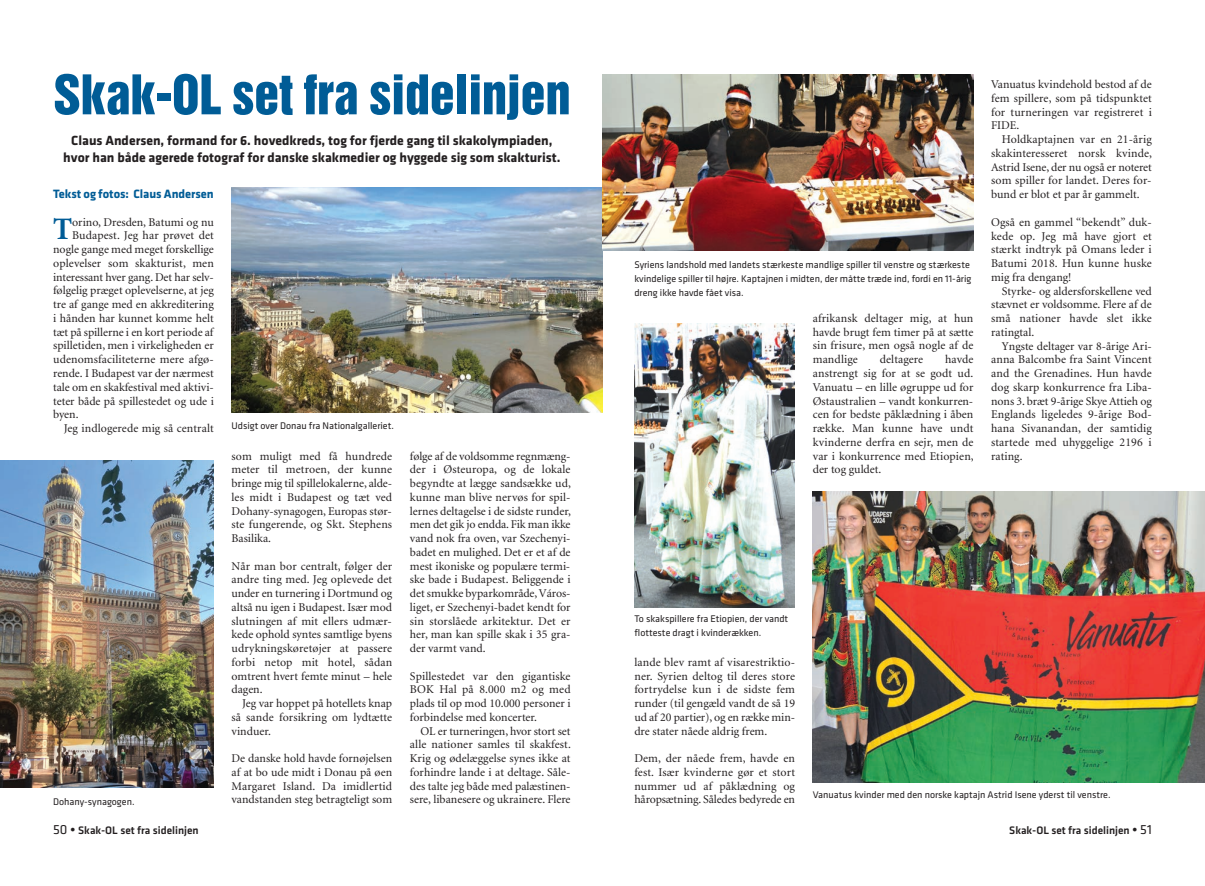
<style>
.page{position:relative;width:1205px;height:886px;background:#fff}
.page>*{position:absolute;margin:0;border:0;box-sizing:border-box;transform-origin:0 0}
.t1{font:50px "Helvetica Inserat";letter-spacing:-.005em;color:#005c96}
.t2{font:700 31.25px "Minion";color:#005c96}
.t3{font:700 13.75px/17.5px "Klavika";color:#231f20;text-align:center}
.t4{font:700 12.5px "Klavika";letter-spacing:-.005em;color:#005c96}
.t5{font:11.88px/13.8px "Minion";color:#231f20;text-align:justify}
.t6{font:500 11.25px "Klavika";color:#231f20}
.t7{font:10px/13.8px "Klavika";color:#231f20}
.s1{font-weight:400;font-size:13.75px}
.s2{font-weight:700;font-size:13.75px}
</style>
<div class="page">
<img style="left:0;top:461px;width:214px;height:326px">
<img style="left:231px;top:187px;width:371px;height:226px">
<img style="left:602px;top:74px;width:371px;height:176px">
<img style="left:634px;top:323px;width:161px;height:285px">
<img style="left:813px;top:492px;width:392px;height:291px">
<h1 class="t1" style="left:53px;top:74px;width:519px">Skak-OL set fra sidelinjen</h1>
<p class="t3" style="left:63px;top:133px;width:499px">Claus Andersen, formand for 6. hovedkreds, tog for fjerde gang til skakolympiaden, hvor han både agerede fotograf for danske skakmedier og hyggede sig som skakturist.</p>
<p class="t4" style="left:53px;top:190px;width:162px">Tekst og fotos: Claus Andersen</p>
<h2 class="t2" style="left:53px;top:217px;width:21px">T</h2>
<p class="t5" style="left:72px;top:216px;width:143px">orino, Dresden, Batumi og nu</p>
<p class="t5" style="left:72px;top:230px;width:143px">Budapest. Jeg har prøvet det</p>
<p class="t5" style="left:53px;top:243px;width:162px">nogle gange med meget forskellige</p>
<p class="t5" style="left:53px;top:257px;width:162px">oplevelser som skakturist, men</p>
<p class="t5" style="left:53px;top:271px;width:162px">interessant hver gang. Det har selv-</p>
<p class="t5" style="left:53px;top:285px;width:162px">følgelig præget oplevelserne, at jeg</p>
<p class="t5" style="left:53px;top:298px;width:162px">tre af gange med en akkreditering</p>
<p class="t5" style="left:53px;top:312px;width:162px">i hånden har kunnet komme helt</p>
<p class="t5" style="left:53px;top:326px;width:162px">tæt på spillerne i en kort periode af</p>
<p class="t5" style="left:53px;top:340px;width:162px">spilletiden, men i virkeligheden er</p>
<p class="t5" style="left:53px;top:353px;width:162px">udenomsfaciliteterne mere afgø-</p>
<p class="t5" style="left:53px;top:367px;width:162px">rende. I Budapest var der nærmest</p>
<p class="t5" style="left:53px;top:381px;width:162px">tale om en skakfestival med aktivi-</p>
<p class="t5" style="left:53px;top:395px;width:162px">teter både på spillestedet og ude i</p>
<p class="t5" style="left:53px;top:408px;width:27px">byen.</p>
<p class="t5" style="left:64px;top:422px;width:151px">Jeg indlogerede mig så centralt</p>
<p class="t7" style="left:53px;top:796px;width:83px">Dohany-synagogen.</p>
<p class="t7" style="left:231px;top:420px;width:164px">Udsigt over Donau fra Nationalgalleriet.</p>
<p class="t5" style="left:231px;top:450px;width:162px">som muligt med få hundrede meter til metroen, der kunne bringe mig til spillelokalerne, alde&shy;les midt i Budapest og tæt ved Dohany-synagogen, Europas stør&shy;ste fungerende, og Skt. Stephens Basilika.</p>
<p class="t5" style="left:231px;top:560px;width:162px">Når man bor centralt, følger der andre ting med. Jeg oplevede det under en turnering i Dortmund og altså nu igen i Budapest. Især mod slutningen af mit ellers udmær&shy;kede ophold syntes samtlige byens udrykningskøretøjer at passere forbi netop mit hotel, sådan omtrent hvert femte minut – hele dagen.</p>
<p class="t5" style="left:231px;top:697px;width:162px;text-indent:11px">Jeg var hoppet på hotellets knap så sande forsikring om lydtætte vinduer.</p>
<p class="t5" style="left:231px;top:752px;width:162px">De danske hold havde fornøjelsen af at bo ude midt i Donau på øen Margaret Island. Da imidlertid vandstanden steg betragteligt som</p>
<p class="t5" style="left:410px;top:450px;width:162px">følge af de voldsomme regnmæng&shy;der i Østeuropa, og de lokale begyndte at lægge sandsække ud, kunne man blive nervøs for spil&shy;lernes deltagelse i de sidste runder, men det gik jo endda. Fik man ikke vand nok fra oven, var Szechenyi&shy;badet en mulighed. Det er et af de mest ikoniske og populære termi&shy;ske bade i Budapest. Beliggende i det smukke byparkområde, Város&shy;liget, er Szechenyi-badet kendt for sin storslåede arkitektur. Det er her, man kan spille skak i 35 gra&shy;der varmt vand.</p>
<p class="t5" style="left:410px;top:670px;width:162px">Spillestedet var den gigantiske BOK Hal på 8.000 m2 og med plads til op mod 10.000 personer i forbindelse med koncerter.</p>
<p class="t5" style="left:410px;top:725px;width:162px;text-indent:11px">OL er turneringen, hvor stort set alle nationer samles til skakfest.<br>Krig og ødelæggelse synes ikke at forhindre lande i at deltage. Såle&shy;des talte jeg både med palæstinen&shy;sere, libanesere og ukrainere. Flere</p>
<p class="t7" style="left:634px;top:259px;width:338px">Syriens landshold med landets stærkeste mandlige spiller til venstre og stærkeste kvindelige spiller til højre. Kaptajnen i midten, der måtte træde ind, fordi en 11-årig dreng ikke havde fået visa.</p>
<p class="t5" style="left:813px;top:312px;width:162px">afrikansk deltager mig, at hun havde brugt fem timer på at sætte sin frisure, men også nogle af de mandlige</p>
<p class="t5" style="left:813px;top:353px;width:162px;text-indent:132px">havde anstrengt sig for at se godt ud.<br>Vanuatu – en lille øgruppe ud for Østaustralien – vandt konkurren&shy;cen for bedste påklædning i åben række. Man kunne have undt kvinderne derfra en sejr, men de var i konkurrence med Etiopien, der tog guldet.</p>
<p class="t5" style="left:880px;top:353px;width:45px">deltagere</p>
<p class="t5" style="left:991px;top:78px;width:162px">Vanuatus kvindehold bestod af de fem spillere, som på tidspunktet for turneringen var registreret i FIDE.</p>
<p class="t5" style="left:991px;top:133px;width:162px;text-indent:11px">Holdkaptajnen var en 21-årig skakinteresseret norsk kvinde, Astrid Isene, der nu også er noteret som spiller for landet. Deres for&shy;bund er blot et par år gammelt.</p>
<p class="t5" style="left:991px;top:216px;width:162px">Også en gammel “bekendt” duk&shy;kede op. Jeg må have gjort et stærkt indtryk på Omans leder i Batumi 2018. Hun kunne huske mig fra dengang!</p>
<p class="t5" style="left:991px;top:285px;width:162px;text-indent:11px">Styrke- og aldersforskellene ved stævnet er voldsomme. Flere af de små nationer havde slet ikke ratingtal.</p>
<p class="t5" style="left:991px;top:340px;width:162px;text-indent:11px">Yngste deltager var 8-årige Ari&shy;anna Balcombe fra Saint Vincent and the Grenadines. Hun havde dog skarp konkurrence fra Liba&shy;nons 3. bræt 9-årige Skye Attieh og Englands ligeledes 9-årige Bod&shy;hana Sivanandan, der samtidig startede med uhyggelige 2196 i rating.</p>
<p class="t7" style="left:634px;top:613px;width:155px">To skakspillere fra Etiopien, der vandt flotteste dragt i kvinderækken.</p>
<p class="t5" style="left:634px;top:656px;width:162px">lande blev ramt af visarestriktio&shy;ner. Syrien deltog til deres store fortrydelse kun i de sidste fem runder (til gengæld vandt de så 19 ud af 20 partier), og en række min&shy;dre stater nåede aldrig frem.</p>
<p class="t5" style="left:634px;top:752px;width:162px">Dem, der nåede frem, havde en fest. Især kvinderne gør et stort nummer ud af påklædning og håropsætning. Således bedyrede en</p>
<p class="t7" style="left:813px;top:789px;width:299px">Vanuatus kvinder med den norske kaptajn Astrid Isene yderst til venstre.</p>
<p class="t6" style="left:53px;top:826px;width:147px"><span class="s1">50</span> <span class="s2">•</span> Skak-OL set fra sidelinjen</p>
<p class="t6" style="left:1009px;top:826px;width:144px">Skak-OL set fra sidelinjen <span class="s2">•</span> <span class="s1">51</span></p>
</div>
